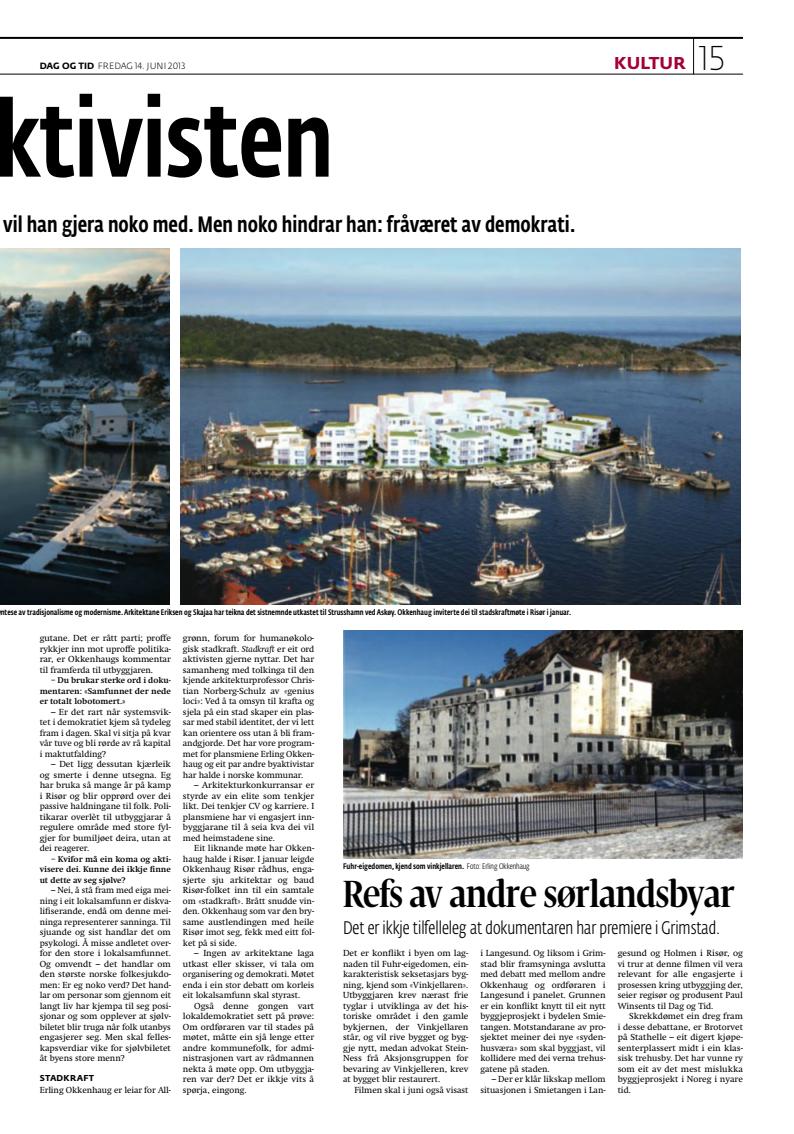
<style>
.page{position:relative;width:794px;height:1134px;background:#fff}
.page>*{position:absolute;margin:0;border:0;box-sizing:border-box;transform-origin:0 0}
.t1{font:500 106px "Fedra Sans Cond Alt Std";letter-spacing:-.01em;color:#000}
.t2{font:600 condensed 37px "Fedra Serif Display";letter-spacing:-.01em;color:#000}
.t3{font:500 22px "Fedra Sans Cond Alt Std";color:#000}
.t4{font:300 18px "Fedra Sans Cond Alt Std";color:#000}
.t5{font:700 17px "Fedra Sans Alt Std";letter-spacing:.01em;color:#a30138}
.t6{font:300 9px "Fedra Sans Alt Std";letter-spacing:.01em;color:#000}
.t7{font:8.7px/10.5px "Swift";color:#000;text-align:justify}
.t8{font:700 8.7px/10.5px "Swift";color:#000;text-align:justify}
.t9{font:700 8.5px "Fedra Sans Alt Std";letter-spacing:.03em;color:#000}
.t10{font:500 8px "Fedra Sans Cond Alt Std";color:#000}
.s1{font-weight:700}
.s2{font-family:"Fe Sa Dis";font-weight:100;font-size:34px;color:#000}
.s3{font-style:italic}
.s4{font-weight:300}
</style>
<div class="page">
<hr style="left:693px;top:38px;width:1px;height:36px;background:#000">
<hr style="left:0;top:74px;width:743px;height:1px;background:#000">
<hr style="left:0;top:37px;width:743px;height:2px;background:#000">
<img style="left:343px;top:631px;width:400px;height:227px">
<img style="left:180px;top:249px;width:560px;height:355px">
<img style="left:0;top:249px;width:169px;height:355px">
<p class="t6" style="left:40px;top:60px;width:147px"><span class="s1">DAG OG TID</span> FREDAG 14. JUNI 2013</p>
<p class="t1" style="left:-6px;top:76px;width:341px">ktivisten</p>
<p class="t3" style="left:3px;top:211px;width:574px">vil han gjera noko med. Men noko hindrar han: fråværet av demokrati.</p>
<p class="t5" style="left:614px;top:53px;width:112px">KULTUR <span class="s2">15</span></p>
<p class="t10" style="left:1px;top:607px;width:572px">ntese av tradisjonalisme og modernisme. Arkitektane Eriksen og Skajaa har teikna det sistnemnde utkastet til Strusshamn ved Askøy. Okkenhaug inviterte dei til stadskraftmøte i Risør i januar.</p>
<p class="t7" style="left:40px;top:633px;width:133px">gutane. Det er rått parti; proffe rykkjer inn mot uproffe politika&shy;rar, er Okkenhaugs kommentar til framferda til utbyggjaren.</p>
<p class="t8" style="left:40px;top:675px;width:133px;text-indent:11px">– Du brukar sterke ord i doku&shy;mentaren: «Samfunnet der nede er totalt lobotomert.»</p>
<p class="t7" style="left:40px;top:706px;width:133px;text-indent:11px">– Er det rart når systemsvik&shy;tet i demokratiet kjem så tydeleg fram i dagen. Skal vi sitja på kvar vår tuve og bli rørde av rå kapital i maktutfalding?</p>
<p class="t7" style="left:40px;top:759px;width:133px;text-indent:11px">– Det ligg dessutan kjærleik og smerte i denne utsegna. Eg har bruka så mange år på kamp i Risør og blir opprørd over dei passive haldningane til folk. Poli&shy;tikarar overlèt til utbyggjarar å regulere område med store fyl&shy;gjer for bumiljøet deira, utan at dei reagerer.</p>
<p class="t8" style="left:40px;top:854px;width:133px;text-indent:11px">– Kvifor må ein koma og akti&shy;visere dei. Kunne dei ikkje finne ut dette av seg sjølve?</p>
<p class="t7" style="left:40px;top:885px;width:133px;text-indent:11px">– Nei, å stå fram med eiga mei&shy;ning i eit lokalsamfunn er diskva&shy;lifiserande, endå om denne mei&shy;ninga representerer sanninga. Til sjuande og sist handlar det om psykologi. Å misse andletet over&shy;for den store i lokalsamfunnet.<br>Og omvendt – det handlar om den største norske folkesjukdo&shy;men: Er eg noko verd? Det hand&shy;lar om personar som gjennom eit langt liv har kjempa til seg posi&shy;sjonar og som opplever at sjølv&shy;biletet blir truga når folk utanbys engasjerer seg. Men skal felles&shy;kapsverdiar vike for sjølvbiletet åt byens store menn?</p>
<p class="t9" style="left:40px;top:1073px;width:56px">STADKRAFT</p>
<p class="t7" style="left:40px;top:1084px;width:133px">Erling Okkenhaug er leiar for All-</p>
<p class="t7" style="left:183px;top:633px;width:133px">grønn, forum for humanøkolo&shy;gisk stadkraft. <span class="s3">Stadkraft</span> er eit ord aktivisten gjerne nyttar. Det har samanheng med tolkinga til den kjende arkitekturprofessor Chris&shy;tian Norberg-Schulz av «genius loci»: Ved å ta omsyn til krafta og sjela på ein stad skaper ein plas&shy;sar med stabil identitet, der vi lett kan orientere oss utan å bli fram&shy;andgjorde. Det har vore program&shy;met for plansmiene Erling Okken&shy;haug og eit par andre byaktivistar har halde i norske kommunar.</p>
<p class="t7" style="left:194px;top:780px;width:121px">– Arkitekturkonkurransar er</p>
<p class="t7" style="left:183px;top:790px;width:133px">styrde av ein elite som tenkjer</p>
<p class="t7" style="left:183px;top:801px;width:133px">likt. Dei tenkjer CV og karriere. I</p>
<p class="t7" style="left:183px;top:811px;width:133px">plansmiene har vi engasjert inn-</p>
<p class="t7" style="left:183px;top:822px;width:133px">byggjarane til å seia kva dei vil</p>
<p class="t7" style="left:183px;top:832px;width:94px">med heimstadene sine.</p>
<p class="t7" style="left:194px;top:843px;width:121px">Eit liknande møte har Okken-</p>
<p class="t7" style="left:183px;top:853px;width:133px">haug halde i Risør. I januar leigde</p>
<p class="t7" style="left:183px;top:864px;width:133px">Okkenhaug Risør rådhus, enga-</p>
<p class="t7" style="left:183px;top:874px;width:133px">sjerte sju arkitektar og baud</p>
<p class="t7" style="left:183px;top:885px;width:133px">Risør-folket inn til ein samtale</p>
<p class="t7" style="left:183px;top:895px;width:133px">om «stadkraft». Brått snudde vin-</p>
<p class="t7" style="left:183px;top:906px;width:133px">den. Okkenhaug som var den bry-</p>
<p class="t7" style="left:183px;top:916px;width:133px">same austlendingen med heile</p>
<p class="t7" style="left:183px;top:927px;width:133px">Risør imot seg, fekk med eitt fol-</p>
<p class="t7" style="left:183px;top:937px;width:55px">ket på si side.</p>
<p class="t7" style="left:194px;top:948px;width:121px">– Ingen av arkitektane laga</p>
<p class="t7" style="left:183px;top:958px;width:133px">utkast eller skisser, vi tala om</p>
<p class="t7" style="left:183px;top:969px;width:133px">organisering og demokrati. Møtet</p>
<p class="t7" style="left:183px;top:979px;width:133px">enda i ein stor debatt om korleis</p>
<p class="t7" style="left:183px;top:990px;width:119px">eit lokalsamfunn skal styrast.</p>
<p class="t7" style="left:194px;top:1000px;width:121px">Også denne gongen vart</p>
<p class="t7" style="left:183px;top:1011px;width:133px">lokaldemokratiet sett på prøve:</p>
<p class="t7" style="left:183px;top:1021px;width:133px">Om ordføraren var til stades på</p>
<p class="t7" style="left:183px;top:1032px;width:133px">møtet, måtte ein sjå lenge etter</p>
<p class="t7" style="left:183px;top:1042px;width:133px">andre kommunefolk, for admi-</p>
<p class="t7" style="left:183px;top:1053px;width:133px">nistrasjonen vart av rådmannen</p>
<p class="t7" style="left:183px;top:1063px;width:133px">nekta å møte opp. Om utbyggja-</p>
<p class="t7" style="left:183px;top:1074px;width:133px">ren var der? Det er ikkje vits å</p>
<p class="t7" style="left:183px;top:1084px;width:65px">spørja, eingong.</p>
<p class="t10" style="left:343px;top:862px;width:188px">Fuhr-eigedomen, kjend som vinkjellaren. <span class="s4">Foto: Erling Okkenhaug</span></p>
<p class="t2" style="left:343px;top:873px;width:393px">Refs av andre sørlandsbyar</p>
<p class="t4" style="left:343px;top:917px;width:378px">Det er ikkje tilfelleleg at dokumentaren har premiere i Grimstad.</p>
<p class="t7" style="left:343px;top:948px;width:127px">Det er konflikt i byen om lag-</p>
<p class="t7" style="left:343px;top:958px;width:127px">naden til Fuhr-eigedomen, ein-</p>
<p class="t7" style="left:343px;top:969px;width:127px">karakteristisk seksetasjars byg-</p>
<p class="t7" style="left:343px;top:979px;width:127px">ning, kjend som «Vinkjellaren».</p>
<p class="t7" style="left:343px;top:990px;width:127px">Utbyggjaren krev nærast frie</p>
<p class="t7" style="left:343px;top:1000px;width:127px">tyglar i utviklinga av det his-</p>
<p class="t7" style="left:343px;top:1011px;width:127px">toriske området i den gamle</p>
<p class="t7" style="left:343px;top:1021px;width:127px">bykjernen, der Vinkjellaren</p>
<p class="t7" style="left:343px;top:1032px;width:127px">står, og vil rive bygget og byg-</p>
<p class="t7" style="left:343px;top:1042px;width:127px">gje nytt, medan advokat Stein-</p>
<p class="t7" style="left:343px;top:1053px;width:127px">Ness frå Aksjonsgruppen for</p>
<p class="t7" style="left:343px;top:1063px;width:127px">bevaring av Vinkjelleren, krev</p>
<p class="t7" style="left:343px;top:1074px;width:99px">at bygget blir restaurert.</p>
<p class="t7" style="left:354px;top:1084px;width:115px">Filmen skal i juni også visast</p>
<p class="t7" style="left:480px;top:948px;width:127px">i Langesund. Og liksom i Grim&shy;stad blir framsyninga avslutta med debatt med mellom andre Okkenhaug og ordføraren i Langesund i panelet. Grunnen er ein konflikt knytt til eit nytt byggjeprosjekt i bydelen Smie&shy;tangen. Motstandarane av pro&shy;sjektet meiner dei nye «syden&shy;husværa» som skal byggjast, vil kollidere med dei verna trehus&shy;gatene på staden.</p>
<p class="t7" style="left:480px;top:1074px;width:127px;text-align:right">– Der er klår likskap mellom situasjonen i Smietangen i Lan-</p>
<p class="t7" style="left:617px;top:948px;width:127px">gesund og Holmen i Risør, og</p>
<p class="t7" style="left:617px;top:958px;width:127px">vi trur at denne filmen vil vera</p>
<p class="t7" style="left:617px;top:969px;width:127px">relevant for alle engasjerte i</p>
<p class="t7" style="left:617px;top:979px;width:127px">prosessen kring utbyggjing der,</p>
<p class="t7" style="left:617px;top:990px;width:127px">seier regisør og produsent Paul</p>
<p class="t7" style="left:617px;top:1000px;width:97px">Winsents til Dag og Tid.</p>
<p class="t7" style="left:629px;top:1011px;width:115px">Skrekkdømet ein dreg fram</p>
<p class="t7" style="left:617px;top:1021px;width:127px">i desse debattane, er Brotorvet</p>
<p class="t7" style="left:617px;top:1032px;width:127px">på Stathelle – eit digert kjøpe-</p>
<p class="t7" style="left:617px;top:1042px;width:127px">senterplassert midt i ein klas-</p>
<p class="t7" style="left:617px;top:1053px;width:127px">sisk trehusby. Det har vunne ry</p>
<p class="t7" style="left:617px;top:1063px;width:127px">som eit av det mest mislukka</p>
<p class="t7" style="left:617px;top:1074px;width:127px">byggjeprosjekt i Noreg i nyare</p>
<p class="t7" style="left:617px;top:1084px;width:15px">tid.</p>
</div>
